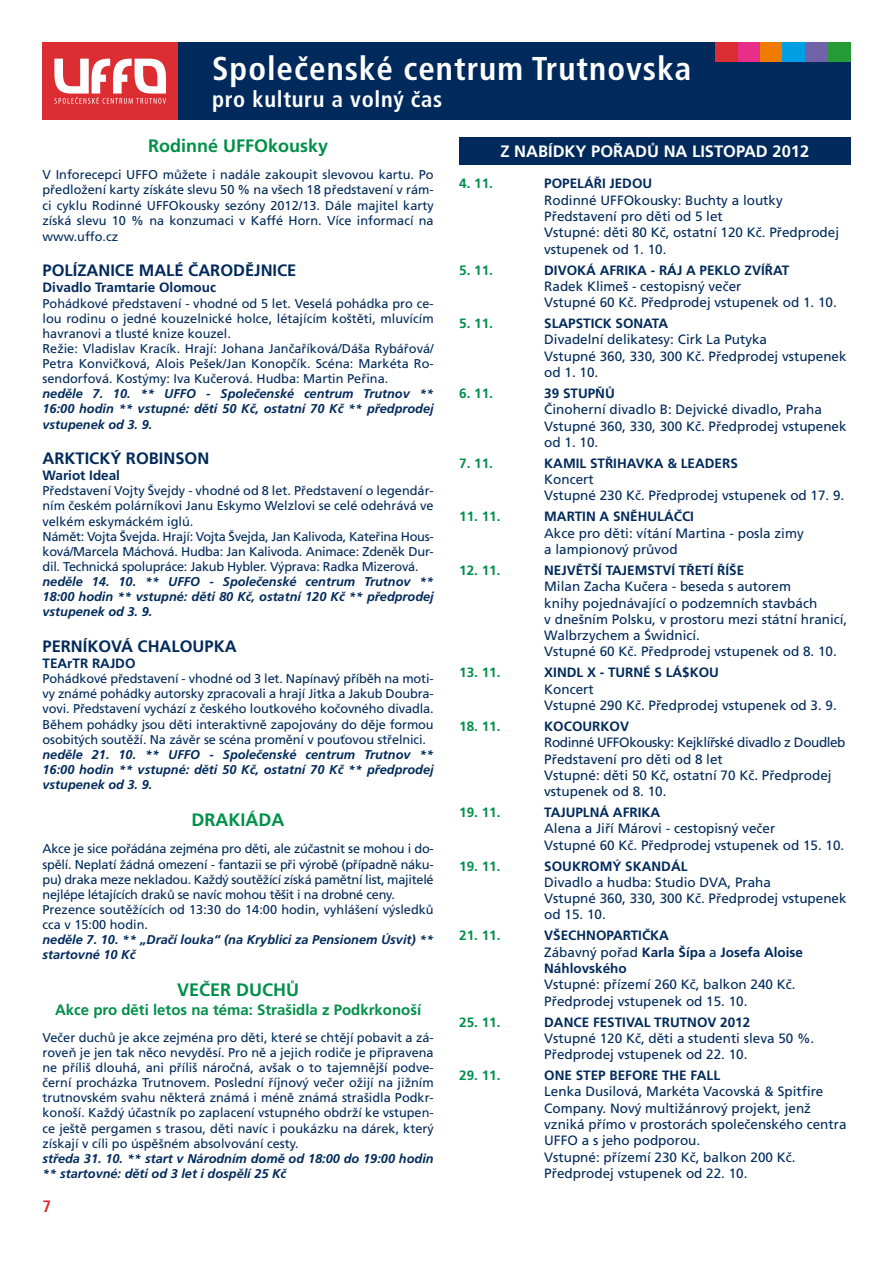
<style>
.page{position:relative;width:893px;height:1263px;background:#fff}
.page>*{position:absolute;margin:0;border:0;box-sizing:border-box;transform-origin:0 0}
.t1{font:700 condensed 33px "Frutiger CE";letter-spacing:.03em;color:#fff}
.t2{font:700 condensed 22.5px "Frutiger CE";letter-spacing:.03em;color:#fff}
.t3{font:700 18px "Frutiger CE";color:#009049}
.t4{font:700 16.5px "Frutiger CE";color:#002a5b}
.t5{font:700 16.5px "Frutiger CE";color:#fff}
.t6{font:700 condensed 16.5px "Frutiger CE";color:#dc2d33}
.t7{font:700 15px "Frutiger CE";color:#009049}
.t8{font:13.5px/16.4px "Frutiger CE";color:#002a5b}
.t9{font:700 13.5px/16.4px "Frutiger CE";color:#002a5b}
.t10{font:700 13.5px "Frutiger CE";color:#009049}
.t11{font:12.75px/15.1px "Frutiger CE";color:#002a5b;text-align:justify}
.t12{font:12.75px/15.1px "Frutiger CE";letter-spacing:-.02em;color:#002a5b}
.t13{font:italic 700 12.75px/15.1px "Frutiger CE";color:#002a5b;text-align:justify}
.s1{font-weight:400}
</style>
<div class="page">
<div style="left:178px;top:43px;width:672px;height:77px;background:#002a5b"></div>
<div style="left:43px;top:43px;width:135px;height:77px;background:#dc2d33"></div>
<div style="left:715px;top:43px;width:23px;height:19px;background:#dc2d33"></div>
<div style="left:738px;top:43px;width:22px;height:19px;background:#e82e89"></div>
<div style="left:760px;top:43px;width:23px;height:19px;background:#ef7c00"></div>
<div style="left:783px;top:43px;width:22px;height:19px;background:#009ee3"></div>
<div style="left:805px;top:43px;width:23px;height:19px;background:#7163a9"></div>
<div style="left:828px;top:43px;width:22px;height:19px;background:#249b37"></div>
<svg style="left:54px;top:59px;width:112px;height:45px"></svg>
<div style="left:459px;top:137px;width:391px;height:28px;background:#002a5b"></div>
<h1 class="t1" style="left:212px;top:50px;width:481px">Společenské centrum Trutnovska</h1>
<h2 class="t2" style="left:212px;top:86px;width:232px">pro kulturu a volný čas</h2>
<p class="t5" style="left:500px;top:142px;width:310px">Z NABÍDKY POŘADŮ NA LISTOPAD 2012</p>
<p class="t10" style="left:459px;top:177px;width:35px">4. 11.</p>
<p class="t9" style="left:544px;top:176px;width:110px">POPELÁŘI JEDOU</p>
<p class="t8" style="left:544px;top:192px;width:296px">Rodinné UFFOkousky: Buchty a loutky<br>Představení pro děti od 5 let<br>Vstupné: děti 80 Kč, ostatní 120 Kč. Předprodej vstupenek od 1. 10.</p>
<p class="t10" style="left:459px;top:263px;width:35px">5. 11.</p>
<p class="t9" style="left:544px;top:262px;width:246px">DIVOKÁ AFRIKA - RÁJ A PEKLO ZVÍŘAT</p>
<p class="t8" style="left:544px;top:278px;width:294px">Radek Klimeš - cestopisný večer<br>Vstupné 60 Kč. Předprodej vstupenek od 1. 10.</p>
<p class="t10" style="left:459px;top:316px;width:35px">5. 11.</p>
<p class="t9" style="left:544px;top:316px;width:125px">SLAPSTICK SONATA</p>
<p class="t8" style="left:544px;top:332px;width:304px">Divadelní delikatesy: Cirk La Putyka<br>Vstupné 360, 330, 300 Kč. Předprodej vstupenek od 1. 10.</p>
<p class="t10" style="left:459px;top:386px;width:35px">6. 11.</p>
<p class="t9" style="left:544px;top:385px;width:72px">39 STUPŇŮ</p>
<p class="t8" style="left:544px;top:402px;width:304px">Činoherní divadlo B: Dejvické divadlo, Praha<br>Vstupné 360, 330, 300 Kč. Předprodej vstupenek od 1. 10.</p>
<p class="t10" style="left:459px;top:456px;width:35px">7. 11.</p>
<p class="t9" style="left:544px;top:455px;width:195px">KAMIL STŘIHAVKA &amp; LEADERS</p>
<p class="t8" style="left:544px;top:471px;width:302px">Koncert<br>Vstupné 230 Kč. Předprodej vstupenek od 17. 9.</p>
<p class="t10" style="left:459px;top:510px;width:43px">11. 11.</p>
<p class="t9" style="left:544px;top:509px;width:151px">MARTIN A SNĚHULÁČCI</p>
<p class="t8" style="left:544px;top:525px;width:261px">Akce pro děti: vítání Martina - posla zimy a lampionový průvod</p>
<p class="t10" style="left:459px;top:563px;width:43px">12. 11.</p>
<p class="t9" style="left:544px;top:562px;width:202px">NEJVĚTŠÍ TAJEMSTVÍ TŘETÍ ŘÍŠE</p>
<p class="t8" style="left:544px;top:579px;width:305px">Milan Zacha Kučera - beseda s autorem<br>knihy pojednávající o podzemních stavbách<br>v dnešním Polsku, v prostoru mezi státní hranicí, Walbrzychem a Świdnicí.<br>Vstupné 60 Kč. Předprodej vstupenek od 8. 10.</p>
<p class="t10" style="left:459px;top:666px;width:43px">13. 11.</p>
<p class="t9" style="left:544px;top:665px;width:176px">XINDL X - TURNÉ S LÁ$KOU</p>
<p class="t8" style="left:544px;top:681px;width:294px">Koncert<br>Vstupné 290 Kč. Předprodej vstupenek od 3. 9.</p>
<p class="t10" style="left:459px;top:719px;width:43px">18. 11.</p>
<p class="t9" style="left:544px;top:718px;width:86px">KOCOURKOV</p>
<p class="t8" style="left:544px;top:735px;width:303px">Rodinné UFFOkousky: Kejklířské divadlo z Doudleb Představení pro děti od 8 let<br>Vstupné: děti 50 Kč, ostatní 70 Kč. Předprodej vstupenek od 8. 10.</p>
<p class="t10" style="left:459px;top:805px;width:43px">19. 11.</p>
<p class="t9" style="left:544px;top:804px;width:117px">TAJUPLNÁ AFRIKA</p>
<p class="t8" style="left:544px;top:821px;width:302px">Alena a Jiří Márovi - cestopisný večer<br>Vstupné 60 Kč. Předprodej vstupenek od 15. 10.</p>
<p class="t10" style="left:459px;top:859px;width:43px">19. 11.</p>
<p class="t9" style="left:544px;top:858px;width:145px">SOUKROMÝ SKANDÁL</p>
<p class="t8" style="left:544px;top:874px;width:304px">Divadlo a hudba: Studio DVA, Praha<br>Vstupné 360, 330, 300 Kč. Předprodej vstupenek od 15. 10.</p>
<p class="t10" style="left:459px;top:929px;width:43px">21. 11.</p>
<p class="t9" style="left:544px;top:928px;width:260px">VŠECHNOPARTIČKA<br><span class="s1">Zábavný pořad</span> Karla Šípa <span class="s1">a</span> Josefa Aloise<br>Náhlovského</p>
<p class="t8" style="left:544px;top:977px;width:253px">Vstupné: přízemí 260 Kč, balkon 240 Kč.<br>Předprodej vstupenek od 15. 10.</p>
<p class="t10" style="left:459px;top:1015px;width:43px">25. 11.</p>
<p class="t9" style="left:544px;top:1014px;width:208px">DANCE FESTIVAL TRUTNOV 2012</p>
<p class="t8" style="left:544px;top:1030px;width:272px">Vstupné 120 Kč, děti a studenti sleva 50 %.<br>Předprodej vstupenek od 22. 10.</p>
<p class="t10" style="left:459px;top:1068px;width:43px">29. 11.</p>
<p class="t9" style="left:544px;top:1067px;width:177px">ONE STEP BEFORE THE FALL</p>
<p class="t8" style="left:544px;top:1084px;width:304px">Lenka Dusilová, Markéta Vacovská &amp; Spitfire Company. Nový multižánrový projekt, jenž vzniká přímo v prostorách společenského centra UFFO a s jeho podporou.<br>Vstupné: přízemí 230 Kč, balkon 200 Kč.<br>Předprodej vstupenek od 22. 10.</p>
<h3 class="t3" style="left:148px;top:136px;width:182px">Rodinné UFFOkousky</h3>
<p class="t11" style="left:43px;top:167px;width:393px">V Inforecepci UFFO můžete i nadále zakoupit slevovou kartu. Po předložení karty získáte slevu 50 % na všech 18 představení v rám&shy;ci cyklu Rodinné UFFOkousky sezóny 2012/13. Dále majitel karty získá slevu 10 % na konzumaci v Kaffé Horn. Více informací na www.uffo.cz</p>
<p class="t4" style="left:43px;top:262px;width:255px">POLÍZANICE MALÉ ČARODĚJNICE</p>
<p class="t9" style="left:43px;top:280px;width:175px">Divadlo Tramtarie Olomouc</p>
<p class="t11" style="left:43px;top:296px;width:393px;text-align:left">Pohádkové představení - vhodné od 5 let. Veselá pohádka pro ce&shy;lou rodinu o jedné kouzelnické holce, létajícím koštěti, mluvícím havranovi a tlusté knize kouzel.<br>Režie: Vladislav Kracík. Hrají: Johana Jančaříková/Dáša Rybářová/ Petra Konvičková, Alois Pešek/Jan Konopčík. Scéna: Markéta Ro&shy;sendorfová. Kostýmy: Iva Kučerová. Hudba: Martin Peřina.</p>
<p class="t13" style="left:43px;top:387px;width:393px">neděle 7. 10. ** UFFO - Společenské centrum Trutnov ** 16:00 hodin ** vstupné: děti 50 Kč, ostatní 70 Kč ** předprodej vstupenek od 3. 9.</p>
<p class="t4" style="left:43px;top:449px;width:168px">ARKTICKÝ ROBINSON</p>
<p class="t9" style="left:43px;top:468px;width:79px">Wariot Ideal</p>
<p class="t12" style="left:43px;top:484px;width:393px">Představení Vojty Švejdy - vhodné od 8 let. Představení o legendár&shy;ním českém polárníkovi Janu Eskymo Welzlovi se celé odehrává ve velkém eskymáckém iglú.<br>Námět: Vojta Švejda. Hrají: Vojta Švejda, Jan Kalivoda, Kateřina Hous&shy;ková/Marcela Máchová. Hudba: Jan Kalivoda. Animace: Zdeněk Dur&shy;dil. Technická spolupráce: Jakub Hybler. Výprava: Radka Mizerová.</p>
<p class="t13" style="left:43px;top:574px;width:393px">neděle 14. 10. ** UFFO - Společenské centrum Trutnov ** 18:00 hodin ** vstupné: děti 80 Kč, ostatní 120 Kč ** předprodej vstupenek od 3. 9.</p>
<p class="t4" style="left:43px;top:637px;width:196px">PERNÍKOVÁ CHALOUPKA</p>
<p class="t9" style="left:43px;top:655px;width:95px">TEArTR RAJDO</p>
<p class="t11" style="left:43px;top:671px;width:393px">Pohádkové představení - vhodné od 3 let. Napínavý příběh na moti&shy;vy známé pohádky autorsky zpracovali a hrají Jitka a Jakub Doubra&shy;vovi. Představení vychází z českého loutkového kočovného divadla.<br>Během pohádky jsou děti interaktivně zapojovány do děje formou osobitých soutěží. Na závěr se scéna promění v pouťovou střelnici.</p>
<p class="t13" style="left:43px;top:747px;width:393px">neděle 21. 10. ** UFFO - Společenské centrum Trutnov ** 16:00 hodin ** vstupné: děti 50 Kč, ostatní 70 Kč ** předprodej vstupenek od 3. 9.</p>
<h3 class="t3" style="left:192px;top:810px;width:94px">DRAKIÁDA</h3>
<p class="t12" style="left:43px;top:842px;width:393px">Akce je sice pořádána zejména pro děti, ale zúčastnit se mohou i do&shy;spělí. Neplatí žádná omezení - fantazii se při výrobě (případně náku&shy;pu) draka meze nekladou. Každý soutěžící získá pamětní list, majitelé nejlépe létajících draků se navíc mohou těšit i na drobné ceny.<br>Prezence soutěžících od 13:30 do 14:00 hodin, vyhlášení výsledků cca v 15:00 hodin.</p>
<p class="t13" style="left:43px;top:932px;width:393px">neděle 7. 10. ** „Dračí louka“ (na Kryblici za Pensionem Úsvit) ** startovné 10 Kč</p>
<h3 class="t3" style="left:177px;top:981px;width:124px">VEČER DUCHŮ</h3>
<p class="t7" style="left:55px;top:1001px;width:368px">Akce pro děti letos na téma: Strašidla z Podkrkonoší</p>
<p class="t11" style="left:43px;top:1030px;width:393px">Večer duchů je akce zejména pro děti, které se chtějí pobavit a zá&shy;roveň je jen tak něco nevyděsí. Pro ně a jejich rodiče je připravena ne příliš dlouhá, ani příliš náročná, avšak o to tajemnější podve&shy;černí procházka Trutnovem. Poslední říjnový večer ožijí na jižním trutnovském svahu některá známá i méně známá strašidla Podkr&shy;konoší. Každý účastník po zaplacení vstupného obdrží ke vstupen&shy;ce ještě pergamen s trasou, děti navíc i poukázku na dárek, který získají v cíli po úspěšném absolvování cesty.</p>
<p class="t13" style="left:43px;top:1151px;width:393px">středa 31. 10. ** start v Národním domě od 18:00 do 19:00 hodin ** startovné: děti od 3 let i dospělí 25 Kč</p>
<p class="t6" style="left:43px;top:1196px;width:10px">7</p>
</div>
